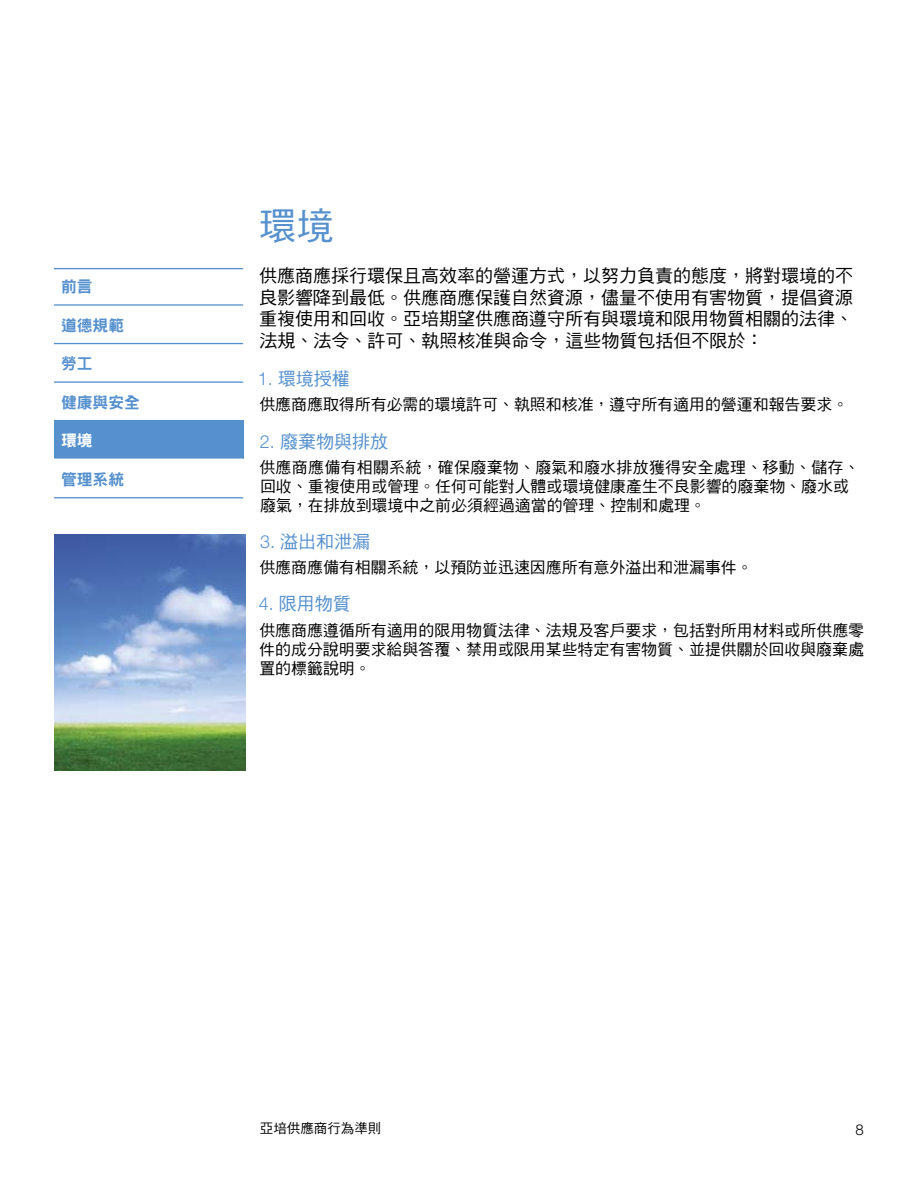
<style>
.page{position:relative;width:918px;height:1188px;background:#fff}
.page>*{position:absolute;margin:0;border:0;box-sizing:border-box;transform-origin:0 0}
.t1{font:37.5px "DF Hei Std W5";color:#5691ce}
.t2{font:18px/21.6px "DF Hei Std W5";color:#000;text-align:justify}
.t3{font:18px "DF Hei Std W5";color:#5691ce}
.t4{font:15.9px/19px "DF Hei Std W5";color:#000}
.t5{font:15.75px "DF Hei Std W9";color:#5691ce}
.t6{font:15.75px "DF Hei Std W9";color:#fff}
.t7{font:300 15px "Helvetica Neue LT Std";color:#000}
.t8{font:13.5px "DF Hei Std W5";color:#000}
.s1{font-family:"Helvetica Neue LT Std";font-weight:300}
</style>
<div class="page">
<div style="left:54px;top:421px;width:189px;height:38px;background:#5691ce"></div>
<hr style="left:54px;top:268px;width:189px;height:1px;background:#5691ce">
<hr style="left:54px;top:304px;width:189px;height:2px;background:#5691ce">
<hr style="left:54px;top:343px;width:189px;height:1px;background:#5691ce">
<hr style="left:54px;top:381px;width:189px;height:2px;background:#5691ce">
<hr style="left:54px;top:420px;width:189px;height:1px;background:#5691ce">
<hr style="left:54px;top:497px;width:189px;height:1px;background:#5691ce">
<img style="left:54px;top:535px;width:191px;height:235px">
<p class="t5" style="left:61px;top:278px;width:33px">前言</p>
<p class="t5" style="left:61px;top:316px;width:65px">道德規範</p>
<p class="t5" style="left:61px;top:355px;width:33px">勞工</p>
<p class="t5" style="left:61px;top:394px;width:80px">健康與安全</p>
<p class="t6" style="left:61px;top:432px;width:33px">環境</p>
<p class="t5" style="left:61px;top:471px;width:65px">管理系統</p>
<h1 class="t1" style="left:259px;top:205px;width:76px">環境</h1>
<p class="t2" style="left:259px;top:265px;width:596px">供應商應採行環保且高效率的營運方式，以努力負責的態度，將對環境的不良影響降到最低。供應商應保護自然資源，儘量不使用有害物質，提倡資源重複使用和回收。亞培期望供應商遵守所有與環境和限用物質相關的法律、法規、法令、許可、執照核准與命令，這些物質包括但不限於：</p>
<p class="t3" style="left:258px;top:369px;width:94px"><span class="s1">1.</span> 環境授權</p>
<p class="t4" style="left:259px;top:395px;width:590px">供應商應取得所有必需的環境許可、執照和核准，遵守所有適用的營運和報告要求。</p>
<p class="t3" style="left:260px;top:431px;width:130px"><span class="s1">2.</span> 廢棄物與排放</p>
<p class="t4" style="left:259px;top:457px;width:602px">供應商應備有相關系統，確保廢棄物、廢氣和廢水排放獲得安全處理、移動、儲存、回收、重複使用或管理。任何可能對人體或環境健康產生不良影響的廢棄物、廢水或廢氣，在排放到環境中之前必須經過適當的管理、控制和處理。</p>
<p class="t3" style="left:260px;top:532px;width:112px"><span class="s1">3.</span> 溢出和泄漏</p>
<p class="t4" style="left:259px;top:558px;width:495px">供應商應備有相關系統，以預防並迅速因應所有意外溢出和泄漏事件。</p>
<p class="t3" style="left:259px;top:594px;width:94px"><span class="s1">4.</span> 限用物質</p>
<p class="t4" style="left:259px;top:620px;width:606px;text-align:justify">供應商應遵循所有適用的限用物質法律、法規及客戶要求，包括對所用材料或所供應零件的成分說明要求給與答覆、禁用或限用某些特定有害物質、並提供關於回收與廢棄處置的標籤說明。</p>
<p class="t8" style="left:260px;top:1121px;width:123px">亞培供應商行為準則</p>
<p class="t7" style="left:856px;top:1120px;width:10px">8</p>
</div>
